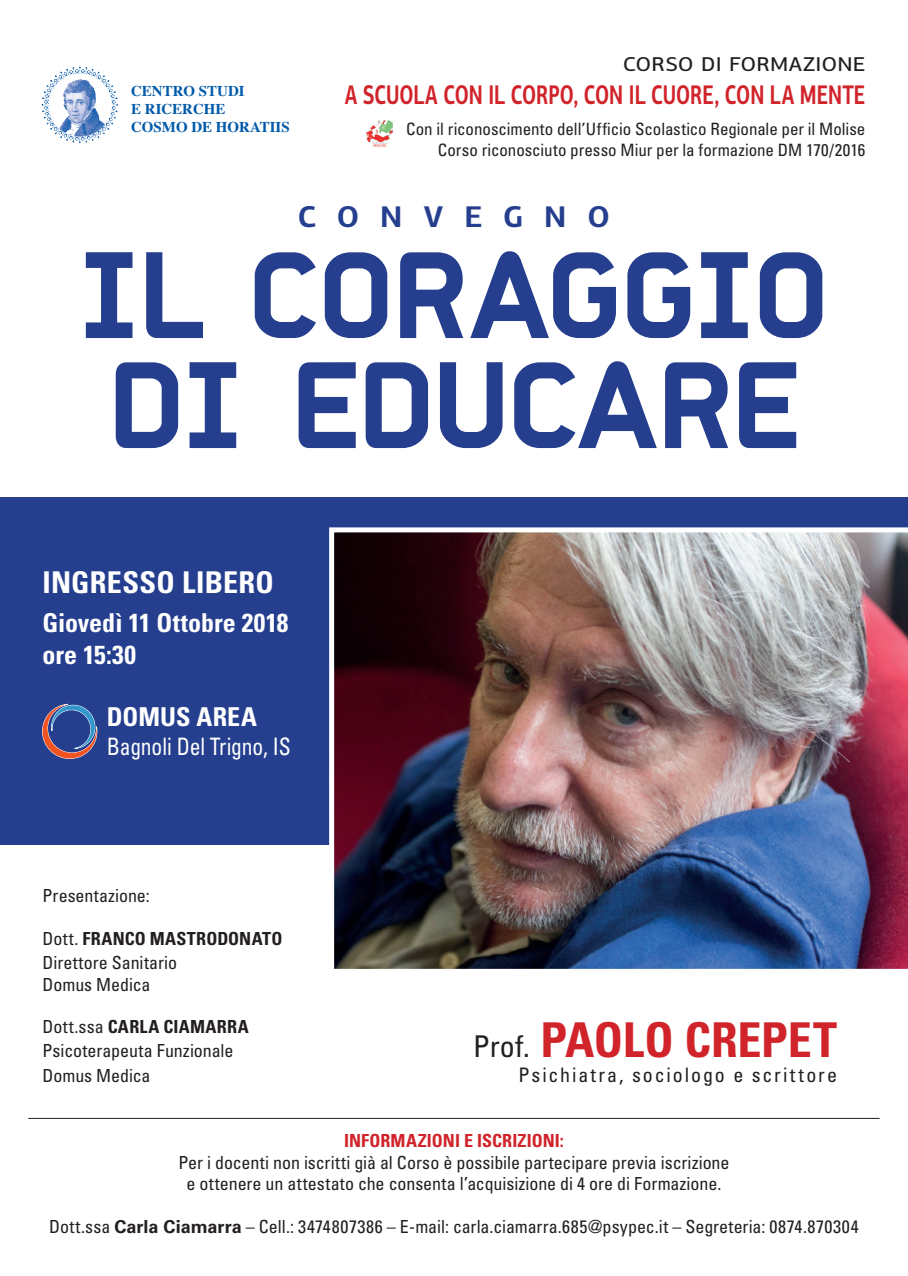
<style>
.page{position:relative;width:908px;height:1276px;background:#fff}
.page>*{position:absolute;margin:0;border:0;box-sizing:border-box;transform-origin:0 0}
.t1{font:118px/110px "PF Sector A Black";letter-spacing:-.02em;color:#253f8e}
.t2{font:700 condensed 48px "Univers LT Std";letter-spacing:-.005em;color:#d1232a}
.t3{font:700 condensed 30px "Univers LT Std";letter-spacing:.005em;color:#fff}
.t4{font:700 30px "PF Centro Sans Pro";color:#253f8e}
.t5{font:700 27px "PF Centro Sans Pro";color:#d1232a;scale:.7 1}
.t6{font:27px "PF Centro Sans Pro";letter-spacing:.005em;color:#231f20}
.t7{font:700 condensed 26px/31.2px "Univers LT Std";color:#fff}
.t8{font:condensed 24px "Univers LT Std";letter-spacing:-.005em;color:#fff;scale:.9 1}
.t9{font:condensed 20px "Univers LT Std";letter-spacing:.095em;color:#231f20}
.t10{font:condensed 18px/21.6px "Univers LT Std";letter-spacing:-.005em;color:#231f20}
.t11{font:700 condensed 18px "Univers LT Std";letter-spacing:.01em;color:#d1232a}
.t12{font:700 condensed 18px "Univers LT Std";letter-spacing:.015em;color:#231f20}
.t13{font:condensed 17px/21.5px "Univers LT Std";letter-spacing:-.005em;color:#231f20;text-align:right}
.t14{font:700 15px/17.9px "Times";color:#015aaa}
.s1{font-weight:700}
.s2{font-weight:400;font-size:30px;color:#231f20}
.s3{font-weight:700;font-stretch:normal}
</style>
<div class="page">
<div style="left:0;top:497px;width:907px;height:348px;background:#253f8e"></div>
<img style="left:329px;top:527px;width:578px;height:442px">
<img style="left:72px;top:66px;width:16px;height:8px">
<img style="left:366px;top:120px;width:26px;height:27px">
<hr style="left:28px;top:1118px;width:851px;height:1px;background:#231f20">
<svg style="left:42px;top:703px;width:56px;height:56px"></svg>
<p class="t14" style="left:131px;top:80px;width:160px">CENTRO STUDI<br>E RICERCHE<br>COSMO DE HORATIIS</p>
<h3 class="t6" style="left:622px;top:46px;width:244px">corso di formazione</h3>
<h3 class="t5" style="left:344px;top:77px;width:745px">A SCUOLA CON IL CORPO, CON IL CUORE, CON LA MENTE</h3>
<p class="t13" style="left:406px;top:118px;width:460px">Con il riconoscimento dell’Ufficio Scolastico Regionale per il Molise<br>Corso riconosciuto presso Miur per la formazione DM 170/2016</p>
<h3 class="t4" style="left:298px;top:197px;width:35px">CON</h3>
<h3 class="t4" style="left:423px;top:197px;width:153px">VEGNO</h3>
<h1 class="t1" style="left:78px;top:236px;width:752px">IL CORAGGIO<br>DI EDUCARE</h1>
<h3 class="t3" style="left:43px;top:563px;width:233px">INGRESSO LIBERO</h3>
<h3 class="t7" style="left:43px;top:607px;width:247px">GIOVEDÌ 11 OTTOBRE 2018<br>ORE 15:30</h3>
<h3 class="t7" style="left:107px;top:701px;width:151px">DOMUS AREA</h3>
<h3 class="t8" style="left:107px;top:731px;width:206px">Bagnoli Del Trigno, IS</h3>
<p class="t10" style="left:43px;top:885px;width:109px">Presentazione:</p>
<p class="t10" style="left:43px;top:927px;width:60px">Dott. <span class="s1">FRAN</span></p>
<p class="t12" style="left:125px;top:927px;width:84px">CO MASTRODONA</p>
<p class="t12" style="left:262px;top:927px;width:20px">TO</p>
<p class="t10" style="left:43px;top:951px;width:136px">Direttore Sanitario<br>Domus Medica</p>
<p class="t10" style="left:43px;top:1015px;width:77px">Dott.ssa <span class="s1">CARLA</span></p>
<p class="t12" style="left:163px;top:1015px;width:12px">CIAMARRA</p>
<p class="t10" style="left:43px;top:1038px;width:192px;line-height:24.4px">Psicoterapeuta Funzionale<br>Domus Medica</p>
<h2 class="t2" style="left:473px;top:1010px;width:364px"><span class="s2">Prof.</span> PAOLO CREPET</h2>
<p class="t9" style="left:518px;top:1062px;width:320px">Psichiatra, sociologo e scrittore</p>
<p class="t11" style="left:344px;top:1129px;width:18px">INFORMA</p>
<p class="t11" style="left:417px;top:1129px;width:18px">ZIONI</p>
<p class="t11" style="left:464px;top:1129px;width:72px">EISCRIZIONI</p>
<p class="t11" style="left:559px;top:1129px;width:5px">:</p>
<p class="t10" style="left:178px;top:1151px;width:552px;text-align:center">Per i docenti non iscritti già al Corso è possibile partecipare previa iscrizione e ottenere un attestato che consenta l’acquisizione di 4 ore di Formazione.</p>
<p class="t10" style="left:49px;top:1216px;width:810px">Dott.ssa <span class="s3">Carla Ciamarra</span> – Cell.: 3474807386 – E-mail: carla.ciamarra.685@psypec.it – Segreteria: 0874.870304</p>
</div>
